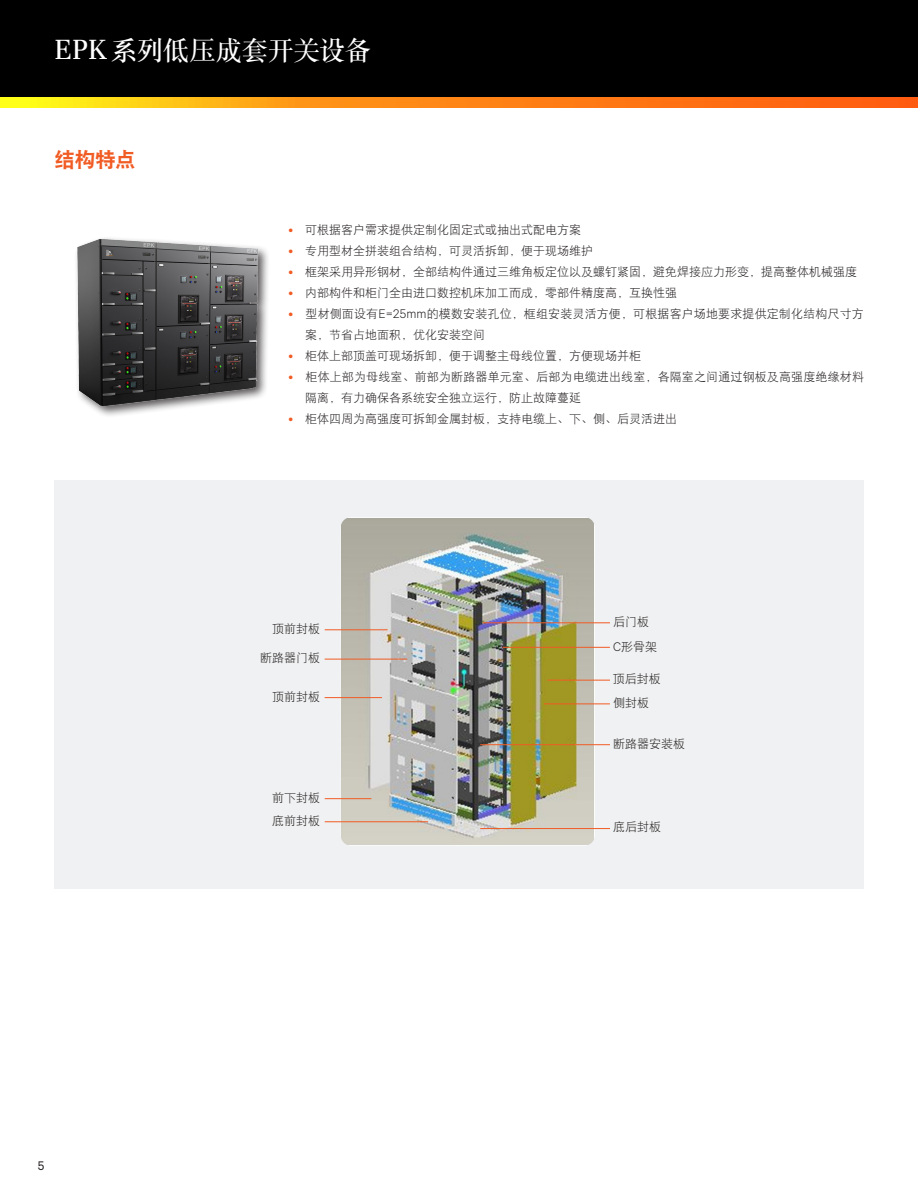
<style>
.page{position:relative;width:918px;height:1188px;background:#fff}
.page>*{position:absolute;margin:0;border:0;box-sizing:border-box;transform-origin:0 0}
.t1{font:27px "DF Song GB W7";letter-spacing:-.04em;color:#fff}
.蓝色小标{font:21px "DF Hei GB W9";color:#f15b24}
.t2{font:12px/21px "DF Hei GB W3";color:#231f20}
.t3{font:12px "Calibre";color:#231f20}
.s1{font-family:"Unna";font-size:31.5px}
.s2{font-family:"Calibre";font-weight:300;color:#f15b24}
.s3{font-family:"Calibre";font-weight:300}
</style>
<div class="page">
<div style="left:0;top:0;width:918px;height:98px;background:#000"></div>
<svg style="left:0;top:98px;width:918px;height:10px;background:#ff9314"></svg>
<div style="left:54px;top:480px;width:810px;height:409px;background:#f0f1f2"></div>
<img style="left:341px;top:517px;width:254px;height:328px">
<hr style="left:325px;top:659px;width:82px;height:1px;background:#f15b24">
<hr style="left:325px;top:697px;width:57px;height:1px;background:#f15b24">
<hr style="left:325px;top:629px;width:63px;height:1px;background:#f15b24">
<hr style="left:325px;top:798px;width:46px;height:1px;background:#f15b24">
<hr style="left:325px;top:821px;width:103px;height:1px;background:#f15b24">
<hr style="left:480px;top:828px;width:130px;height:1px;background:#f15b24">
<hr style="left:480px;top:744px;width:130px;height:1px;background:#f15b24">
<hr style="left:547px;top:680px;width:63px;height:1px;background:#f15b24">
<hr style="left:544px;top:704px;width:66px;height:1px;background:#f15b24">
<hr style="left:483px;top:622px;width:127px;height:1px;background:#f15b24">
<hr style="left:503px;top:647px;width:107px;height:1px;background:#f15b24">
<div style="left:74px;top:236px;width:197px;height:182px;background:#231f20;opacity:.75"></div>
<img style="left:74px;top:237px;width:197px;height:176px">
<h1 class="t1" style="left:54px;top:36px;width:319px"><span class="s1">EPK</span>系列低压成套开关设备</h1>
<p class="蓝色小标" style="left:54px;top:148px;width:83px">结构特点</p>
<p class="t2" style="left:289px;top:219px;width:294px"><span class="s2">•</span> 可根据客户需求提供定制化固定式或抽出式配电方案</p>
<p class="t2" style="left:289px;top:240px;width:306px"><span class="s2">•</span> 专用型材全拼装组合结构，可灵活拆卸，便于现场维护</p>
<p class="t2" style="left:289px;top:261px;width:570px"><span class="s2">•</span> 框架采用异形钢材，全部结构件通过三维角板定位以及螺钉紧固，避免焊接应力形变，提高整体机械强度</p>
<p class="t2" style="left:289px;top:282px;width:390px"><span class="s2">•</span> 内部构件和柜门全由进口数控机床加工而成，零部件精度高，互换性强</p>
<p class="t2" style="left:305px;top:303px;width:560px;text-indent:-16px"><span class="s2">•</span> 型材侧面设有<span class="s3">E=25mm</span>的模数安装孔位，框组安装灵活方便，可根据客户场地要求提供定制化结构尺寸方案，节省占地面积，优化安装空间</p>
<p class="t2" style="left:289px;top:345px;width:354px"><span class="s2">•</span> 柜体上部顶盖可现场拆卸，便于调整主母线位置，方便现场并柜</p>
<p class="t2" style="left:305px;top:366px;width:560px;text-indent:-16px"><span class="s2">•</span> 柜体上部为母线室、前部为断路器单元室、后部为电缆进出线室，各隔室之间通过钢板及高强度绝缘材料隔离，有力确保各系统安全独立运行，防止故障蔓延</p>
<p class="t2" style="left:289px;top:408px;width:390px"><span class="s2">•</span> 柜体四周为高强度可拆卸金属封板，支持电缆上、下、侧、后灵活进出</p>
<p class="t2" style="left:272px;top:618px;width:49px">顶前封板</p>
<p class="t2" style="left:260px;top:647px;width:61px">断路器门板</p>
<p class="t2" style="left:272px;top:686px;width:49px">顶前封板</p>
<p class="t2" style="left:272px;top:787px;width:49px">前下封板</p>
<p class="t2" style="left:272px;top:810px;width:49px">底前封板</p>
<p class="t2" style="left:613px;top:611px;width:37px">后门板</p>
<p class="t2" style="left:613px;top:636px;width:46px"><span class="s3">C</span>形骨架</p>
<p class="t2" style="left:613px;top:668px;width:49px">顶后封板</p>
<p class="t2" style="left:613px;top:692px;width:37px">侧封板</p>
<p class="t2" style="left:613px;top:733px;width:73px">断路器安装板</p>
<p class="t2" style="left:613px;top:816px;width:49px">底后封板</p>
<p class="t3" style="left:38px;top:1157px;width:8px">5</p>
</div>
